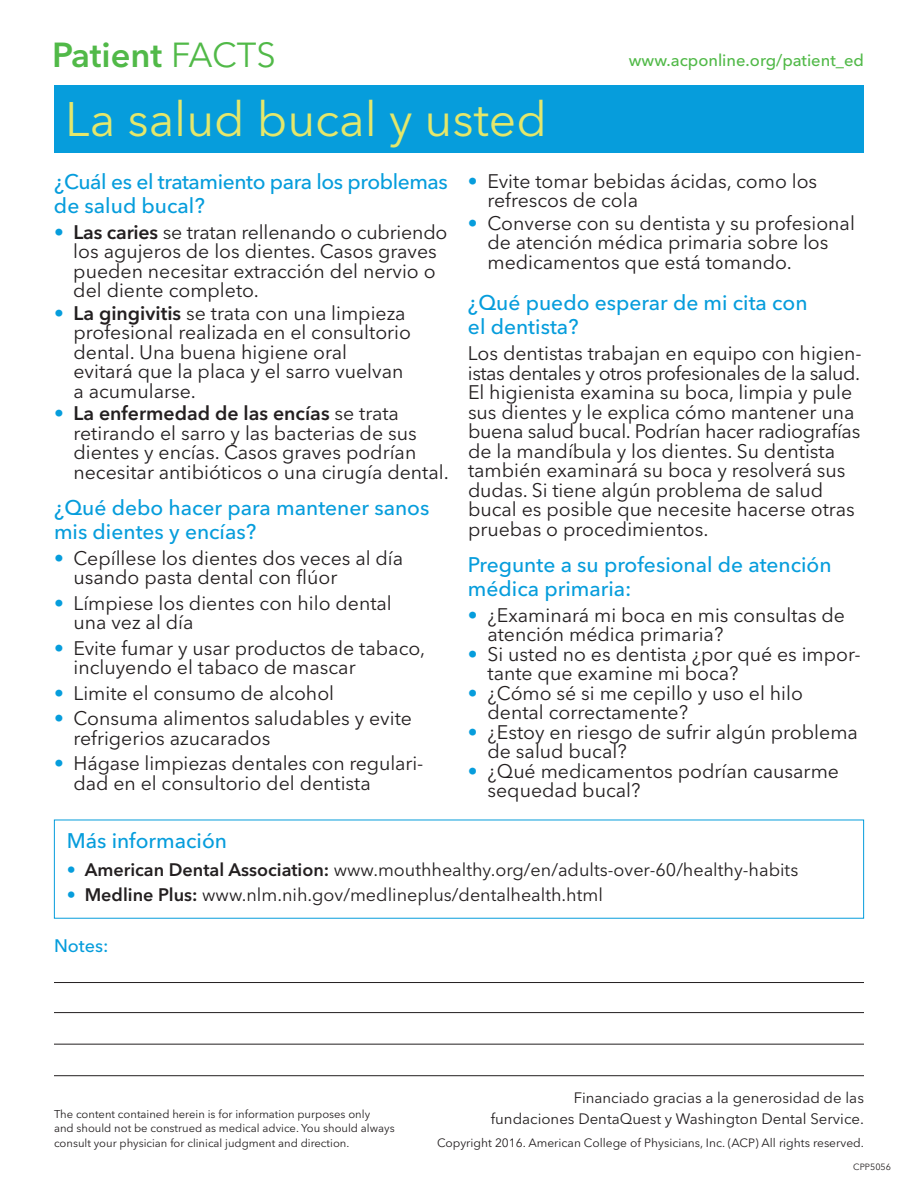
<style>
.page{position:relative;width:918px;height:1188px;background:#fff}
.page>*{position:absolute;margin:0;border:0;box-sizing:border-box;transform-origin:0 0}
.t1{font:48px "Avenir Next LT Pro";color:#e4e76b}
.t2{font:600 34.5px "Avenir Next LT Pro";color:#51b948}
.t3{font:500 21px/24px "Avenir Next LT Pro";color:#069ddc}
.t4{font:500 21px/24px "Avenir Next LT Pro";letter-spacing:-.02em;color:#069ddc}
.t5{font:19.5px/19.5px "Avenir Next LT Pro";color:#231f20}
.t6{font:18px "Avenir Next LT Pro";color:#231f20}
.t7{font:500 18px "Avenir Next LT Pro";color:#069ddc}
.t8{font:500 16.5px "Avenir Next LT Pro";color:#51b948}
.t9{font:15px/21px "Avenir Next LT Pro";color:#231f20;text-align:right}
.t10{font:12px "Avenir Next LT Pro";color:#231f20}
.t11{font:11.25px/14.2px "Avenir Next LT Pro";color:#231f20}
.t12{font:9px "Avenir Next LT Pro";color:#231f20}
.s1{font-weight:400}
.s2{color:#069ddc}
.s3{font-weight:600}
</style>
<div class="page">
<hr style="left:54px;top:982px;width:810px;height:1px;background:#231f20">
<hr style="left:54px;top:1012px;width:810px;height:1px;background:#231f20">
<hr style="left:54px;top:1044px;width:810px;height:1px;background:#231f20">
<hr style="left:54px;top:1075px;width:810px;height:1px;background:#231f20">
<div style="left:54px;top:85px;width:810px;height:68px;background:#069ddc"></div>
<h2 class="t2" style="left:52px;top:42px;width:225px">Patient <span class="s1">FACTS</span></h2>
<h1 class="t1" style="left:65px;top:102px;width:483px">La salud bucal y usted</h1>
<p class="t8" style="left:629px;top:55px;width:237px">www.acponline.org/patient_ed</p>
<p class="t4" style="left:54px;top:172px;width:395px">¿Cuál es el tratamiento para los problemas de salud bucal?</p>
<p class="t5" style="left:73px;top:225px;width:376px;text-indent:-19px"><span class="s2">•</span> <span class="s3">Las caries</span> se tratan rellenando o cubriendo los agujeros de los dientes. Casos graves pueden necesitar extracción del nervio o del diente completo.</p>
<p class="t5" style="left:74px;top:306px;width:339px;text-indent:-20px"><span class="s2">•</span> <span class="s3">La gingivitis</span> se trata con una limpieza profesional realizada en el consultorio dental. Una buena higiene oral evitará que la placa y el sarro vuelvan a acumularse.</p>
<p class="t5" style="left:74px;top:406px;width:377px;text-indent:-20px"><span class="s2">•</span> <span class="s3">La enfermedad de las encías</span> se trata retirando el sarro y las bacterias de sus dientes y encías. Casos graves podrían necesitar antibióticos o una cirugía dental.</p>
<p class="t3" style="left:54px;top:498px;width:377px">¿Qué debo hacer para mantener sanos mis dientes y encías?</p>
<p class="t5" style="left:74px;top:551px;width:331px;text-indent:-20px"><span class="s2">•</span> Cepíllese los dientes dos veces al día usando pasta dental con flúor</p>
<p class="t5" style="left:74px;top:596px;width:320px;text-indent:-20px"><span class="s2">•</span> Límpiese los dientes con hilo dental una vez al día</p>
<p class="t5" style="left:74px;top:641px;width:353px;text-indent:-20px"><span class="s2">•</span> Evite fumar y usar productos de tabaco, incluyendo el tabaco de mascar</p>
<p class="t5" style="left:54px;top:686px;width:282px"><span class="s2">•</span> Limite el consumo de alcohol</p>
<p class="t5" style="left:74px;top:711px;width:340px;text-indent:-20px"><span class="s2">•</span> Consuma alimentos saludables y evite refrigerios azucarados</p>
<p class="t5" style="left:73px;top:756px;width:352px;text-indent:-19px"><span class="s2">•</span> Hágase limpiezas dentales con regulari&shy;dad en el consultorio del dentista</p>
<p class="t5" style="left:487px;top:174px;width:331px;text-indent:-20px"><span class="s2">•</span> Evite tomar bebidas ácidas, como los refrescos de cola</p>
<p class="t5" style="left:487px;top:216px;width:369px;text-indent:-20px"><span class="s2">•</span> Converse con su dentista y su profesional de atención médica primaria sobre los medicamentos que está tomando.</p>
<p class="t3" style="left:468px;top:294px;width:341px">¿Qué puedo esperar de mi cita con el dentista?</p>
<p class="t5" style="left:468px;top:346px;width:395px">Los dentistas trabajan en equipo con higien&shy;istas dentales y otros profesionales de la salud.<br>El higienista examina su boca, limpia y pule sus dientes y le explica cómo mantener una buena salud bucal. Podrían hacer radiografías de la mandíbula y los dientes. Su dentista también examinará su boca y resolverá sus dudas. Si tiene algún problema de salud bucal es posible que necesite hacerse otras pruebas o procedimientos.</p>
<p class="t3" style="left:468px;top:555px;width:365px">Pregunte a su profesional de atención médica primaria:</p>
<p class="t5" style="left:487px;top:608px;width:359px;text-indent:-20px"><span class="s2">•</span> ¿Examinará mi boca en mis consultas de atención médica primaria?</p>
<p class="t5" style="left:487px;top:647px;width:375px;text-indent:-20px"><span class="s2">•</span> Si usted no es dentista ¿por qué es impor&shy;tante que examine mi boca?</p>
<p class="t5" style="left:487px;top:686px;width:317px;text-indent:-20px"><span class="s2">•</span> ¿Cómo sé si me cepillo y uso el hilo dental correctamente?</p>
<p class="t5" style="left:487px;top:725px;width:372px;text-indent:-20px"><span class="s2">•</span> ¿Estoy en riesgo de sufrir algún problema de salud bucal?</p>
<p class="t5" style="left:487px;top:764px;width:353px;text-indent:-20px"><span class="s2">•</span> ¿Qué medicamentos podrían causarme sequedad bucal?</p>
<p class="t3" style="left:67px;top:831px;width:162px">Más información</p>
<p class="t6" style="left:67px;top:863px;width:733px"><span class="s2">•</span> <span class="s3">American Dental Association:</span> www.mouthhealthy.org/en/adults-over-60/healthy-habits</p>
<p class="t6" style="left:67px;top:888px;width:538px"><span class="s2">•</span> <span class="s3">Medline Plus:</span> www.nlm.nih.gov/medlineplus/dentalhealth.html</p>
<p class="t7" style="left:54px;top:939px;width:56px">Notes:</p>
<p class="t11" style="left:54px;top:1108px;width:342px">The content contained herein is for information purposes only<br>and should not be construed as medical advice. You should always consult your physician for clinical judgment and direction.</p>
<p class="t9" style="left:491px;top:1089px;width:375px">Financiado gracias a la generosidad de las fundaciones DentaQuest y Washington Dental Service.</p>
<p class="t10" style="left:437px;top:1139px;width:428px">Copyright 2016. American College of Physicians, Inc. (ACP) All rights reserved.</p>
<p class="t12" style="left:853px;top:1163px;width:39px">CPP5056</p>
</div>
